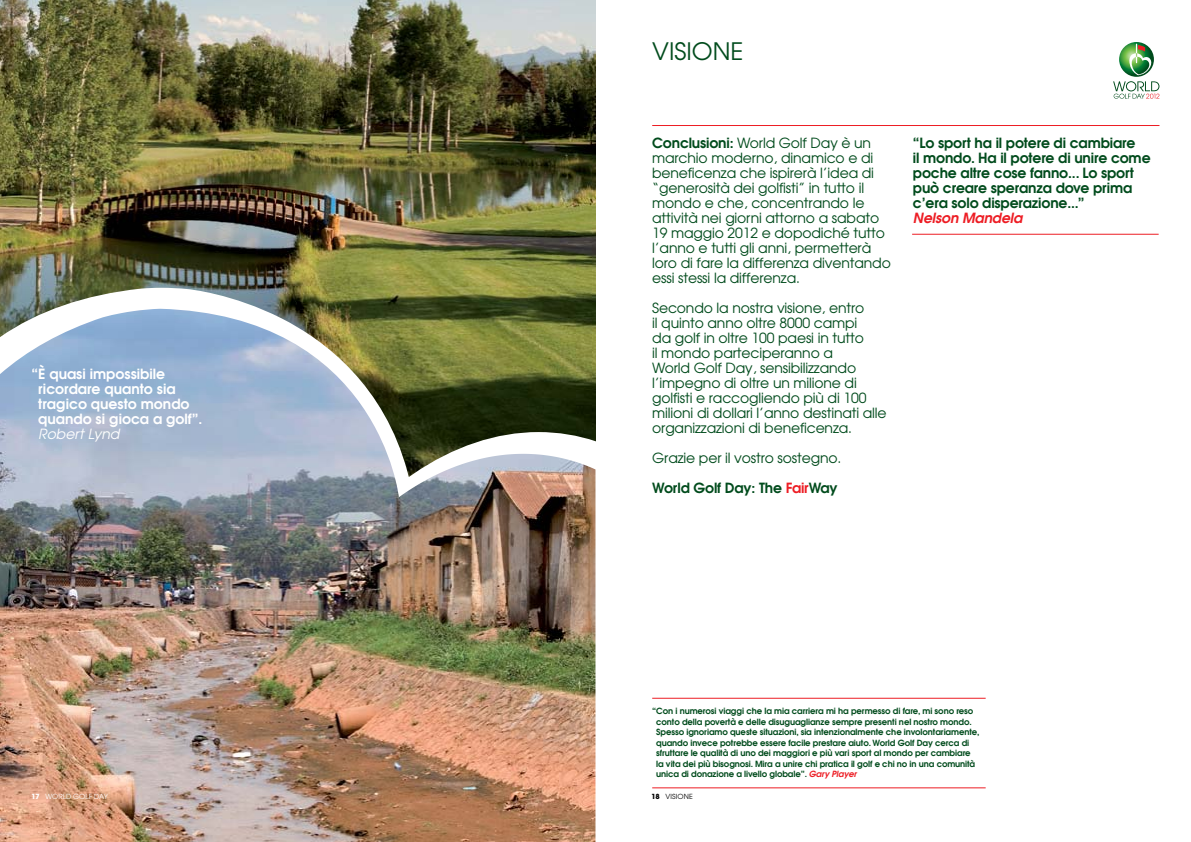
<style>
.page{position:relative;width:1191px;height:842px;background:#fff}
.page>*{position:absolute;margin:0;border:0;box-sizing:border-box;transform-origin:0 0}
.t1{font:24px "Avant Garde";color:#004b1c}
.t2{font:14px/15px "Avant Garde";letter-spacing:-.01em;color:#004b1c}
.t3{font:600 14px/15px "Avant Garde";letter-spacing:-.01em;color:#004b1c}
.t4{font:600 14px/15px "Avant Garde";color:#fff}
.t5{font:italic 600 14px "Avant Garde";letter-spacing:-.01em;color:#ed1d24}
.t6{font:italic 14px "Avant Garde";color:#fff}
.t7{font:600 8.5px/10.5px "Avant Garde";letter-spacing:-.01em;color:#004b1c}
.t8{font:7px "Avant Garde";letter-spacing:.015em;color:#fff}
.t9{font:7px "Avant Garde";letter-spacing:.02em;color:#000}
.s1{font-weight:600}
.s2{font-weight:600;color:#ed1d24}
.s3{font-style:italic;color:#ed1d24}
.s4{font-weight:700}
</style>
<div class="page">
<hr style="left:652px;top:125px;width:507px;height:1px;background:#ed1d24">
<img style="left:0;top:477px;width:595px;height:365px">
<img style="left:0;top:0;width:596px;height:477px">
<hr style="left:652px;top:698px;width:333px;height:1px;background:#ed1d24">
<hr style="left:652px;top:788px;width:333px;height:1px;background:#ed1d24">
<hr style="left:912px;top:234px;width:246px;height:1px;background:#ed1d24">
<svg style="left:1113px;top:81px;width:46px;height:18px"></svg>
<svg style="left:1119px;top:42px;width:35px;height:35px"></svg>
<svg style="left:1127px;top:44px;width:27px;height:31px"></svg>
<p class="t4" style="left:38px;top:366px;width:166px;text-indent:-7px">“È quasi impossibile ricordare quanto sia tragico questo mondo quando si gioca a golf”.</p>
<p class="t6" style="left:38px;top:425px;width:83px">Robert Lynd</p>
<h1 class="t1" style="left:652px;top:36px;width:93px">VISIONE</h1>
<p class="t2" style="left:652px;top:135px;width:240px"><span class="s1">Conclusioni:</span> World Golf Day è un marchio moderno, dinamico e di beneficenza che ispirerà l’idea di “generosità dei golfisti” in tutto il mondo e che, concentrando le attività nei giorni attorno a sabato 19 maggio 2012 e dopodiché tutto l’anno e tutti gli anni, permetterà loro di fare la differenza diventando essi stessi la differenza.</p>
<p class="t2" style="left:652px;top:300px;width:236px">Secondo la nostra visione, entro<br>il quinto anno oltre 8000 campi<br>da golf in oltre 100 paesi in tutto<br>il mondo parteciperanno a<br>World Golf Day, sensibilizzando l’impegno di oltre un milione di golfisti e raccogliendo più di 100 milioni di dollari l’anno destinati alle organizzazioni di beneficenza.</p>
<p class="t2" style="left:652px;top:442px;width:191px;line-height:30px">Grazie per il vostro sostegno.<br><span class="s1">World Golf Day: The</span> <span class="s2">Fair</span><span class="s1">Way</span></p>
<p class="t3" style="left:913px;top:135px;width:239px">“Lo sport ha il potere di cambiare<br>il mondo. Ha il potere di unire come poche altre cose fanno... Lo sport può creare speranza dove prima c’era solo disperazione...”</p>
<p class="t5" style="left:913px;top:208px;width:111px">Nelson Mandela</p>
<p class="t7" style="left:656px;top:705px;width:325px;text-indent:-4px">“Con i numerosi viaggi che la mia carriera mi ha permesso di fare, mi sono reso conto della povertà e delle disuguaglianze sempre presenti nel nostro mondo.<br>Spesso ignoriamo queste situazioni, sia intenzionalmente che involontariamente, quando invece potrebbe essere facile prestare aiuto. World Golf Day cerca di sfruttare le qualità di uno dei maggiori e più vari sport al mondo per cambiare la vita dei più bisognosi. Mira a unire chi pratica il golf e chi no in una comunità unica di donazione a livello globale”. <span class="s3">Gary Player</span></p>
<p class="t8" style="left:32px;top:792px;width:78px"><span class="s4">17</span> WORLD GOLF DAY</p>
<p class="t9" style="left:651px;top:792px;width:43px"><span class="s4">18</span> VISIONE</p>
</div>
